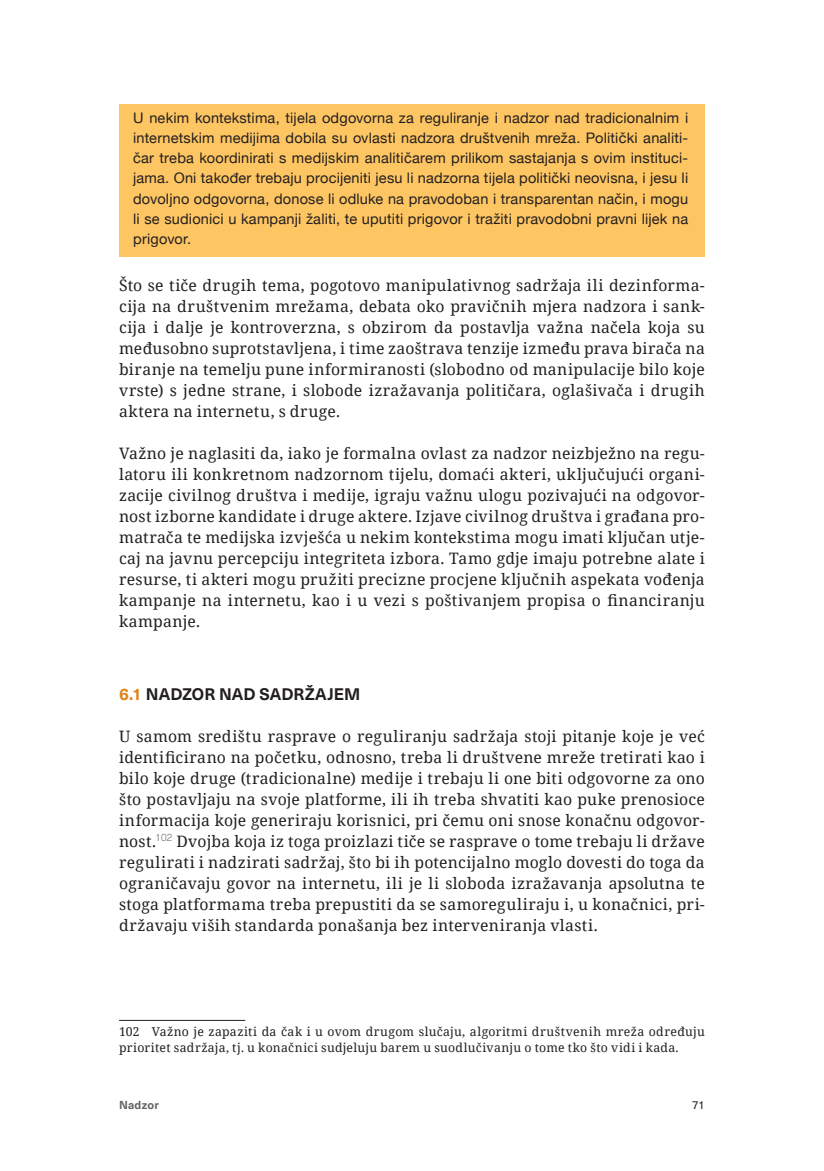
<style>
.page{position:relative;width:824px;height:1171px;background:#fff}
.page>*{position:absolute;margin:0;border:0;box-sizing:border-box;transform-origin:0 0}
.copy2{font:700 16.45px "Neue Haas Unica";letter-spacing:.005em;color:#231f20}
.copy2-2{font:15.75px/21px "Noto Serif";letter-spacing:.02em;color:#231f20;text-align:justify}
.shaded-recs-starred{font:14.53px/20.1px "Helvetica Neue";letter-spacing:.015em;color:#231f20;text-align:justify}
.footnotes{font:12.25px/15.8px "Noto Serif";letter-spacing:.025em;color:#231f20}
.footer_style{font:700 11.38px "Neue Haas Unica";letter-spacing:.02em;color:#636366}
.t1{font:11.38px "Neue Haas Unica";color:#231f20}
.s1{color:#df831a}
</style>
<div class="page">
<div style="left:119px;top:104px;width:585px;height:153px;background:#fec563"></div>
<hr style="left:119px;top:1020px;width:126px;height:1px;background:#231f20">
<p class="shaded-recs-starred" style="left:133px;top:109px;width:556px">U nekim kontekstima, tijela odgovorna za reguliranje i nadzor nad tradicionalnim i internetskim medijima dobila su ovlasti nadzora društvenih mreža. Politički analiti&shy;čar treba koordinirati s medijskim analitičarem prilikom sastajanja s ovim instituci&shy;jama. Oni također trebaju procijeniti jesu li nadzorna tijela politički neovisna, i jesu li dovoljno odgovorna, donose li odluke na pravodoban i transparentan način, i mogu li se sudionici u kampanji žaliti, te uputiti prigovor i tražiti pravodobni pravni lijek na prigovor.</p>
<p class="copy2-2" style="left:119px;top:274px;width:587px">Što se tiče drugih tema, pogotovo manipulativnog sadržaja ili dezinforma&shy;cija na društvenim mrežama, debata oko pravičnih mjera nadzora i sank&shy;cija i dalje je kontroverzna, s obzirom da postavlja važna načela koja su međusobno suprotstavljena, i time zaoštrava tenzije između prava birača na biranje na temelju pune informiranosti (slobodno od manipulacije bilo koje vrste) s jedne strane, i slobode izražavanja političara, oglašivača i drugih aktera na internetu, s druge.</p>
<p class="copy2-2" style="left:119px;top:442px;width:587px">Važno je naglasiti da, iako je formalna ovlast za nadzor neizbježno na regu&shy;latoru ili konkretnom nadzornom tijelu, domaći akteri, uključujući organi&shy;zacije civilnog društva i medije, igraju važnu ulogu pozivajući na odgovor&shy;nost izborne kandidate i druge aktere. Izjave civilnog društva i građana pro&shy;matrača te medijska izvješća u nekim kontekstima mogu imati ključan utje&shy;caj na javnu percepciju integriteta izbora. Tamo gdje imaju potrebne alate i resurse, ti akteri mogu pružiti precizne procjene ključnih aspekata vođenja kampanje na internetu, kao i u vezi s poštivanjem propisa o financiranju kampanje.</p>
<p class="copy2" style="left:119px;top:681px;width:243px"><span class="s1">6.1</span> NADZOR NAD SADRŽAJEM</p>
<p class="copy2-2" style="left:119px;top:725px;width:587px">U samom središtu rasprave o reguliranju sadržaja stoji pitanje koje je već identificirano na početku, odnosno, treba li društvene mreže tretirati kao i bilo koje druge (tradicionalne) medije i trebaju li one biti odgovorne za ono što postavljaju na svoje platforme, ili ih treba shvatiti kao puke prenosioce informacija koje generiraju korisnici, pri čemu oni snose konačnu odgovor&shy;nost.<sup>102</sup> Dvojba koja iz toga proizlazi tiče se rasprave o tome trebaju li države regulirati i nadzirati sadržaj, što bi ih potencijalno moglo dovesti do toga da ograničavaju govor na internetu, ili je li sloboda izražavanja apsolutna te stoga platformama treba prepustiti da se samoreguliraju i, u konačnici, pri&shy;državaju viših standarda ponašanja bez interveniranja vlasti.</p>
<p class="footnotes" style="left:119px;top:1023px;width:587px">102 Važno je zapaziti da čak i u ovom drugom slučaju, algoritmi društvenih mreža određuju prioritet sadržaja, tj. u konačnici sudjeluju barem u suodlučivanju o tome tko što vidi i kada.</p>
<p class="footer_style" style="left:119px;top:1096px;width:41px">Nadzor</p>
<p class="t1" style="left:692px;top:1096px;width:14px">71</p>
</div>
